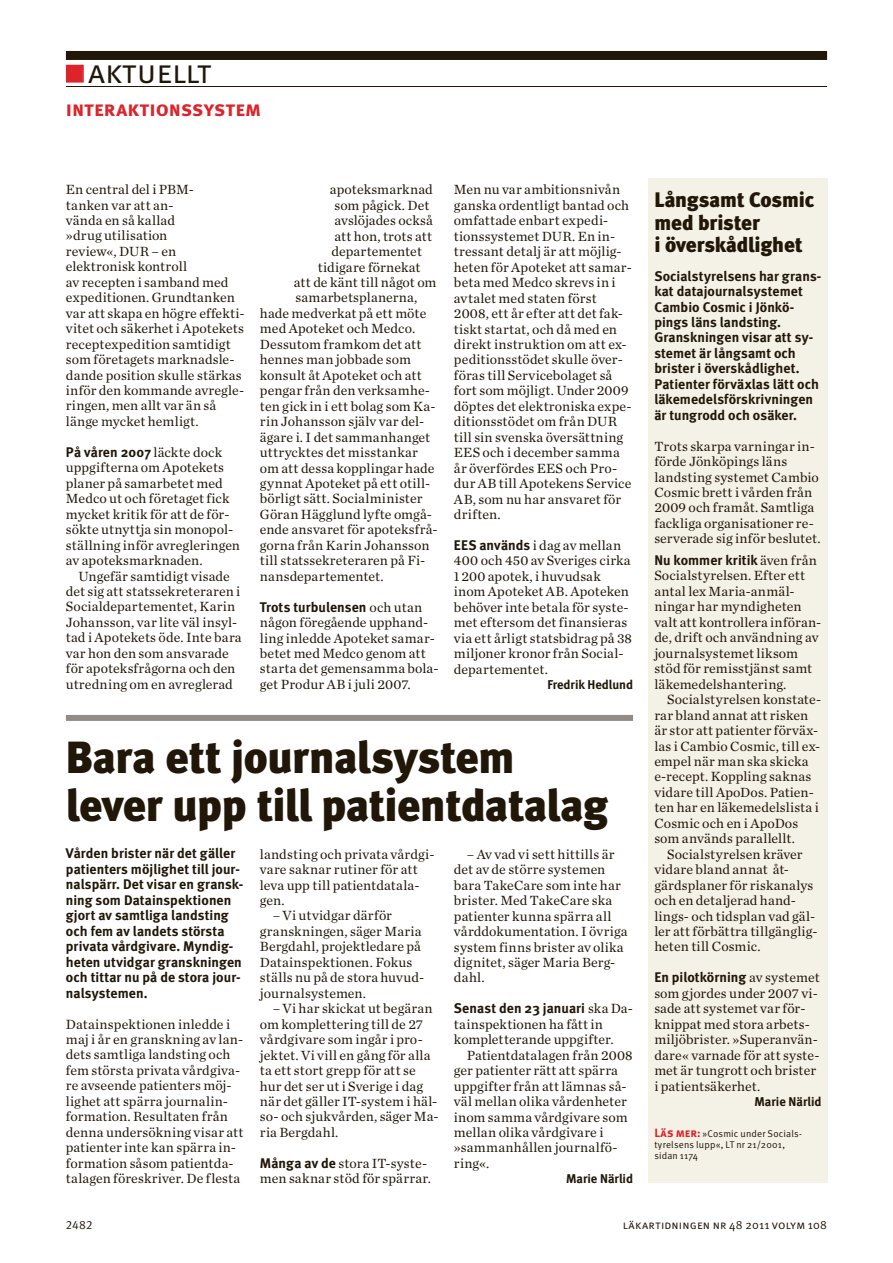
<style>
.page{position:relative;width:893px;height:1263px;background:#fff}
.page>*{position:absolute;margin:0;border:0;box-sizing:border-box;transform-origin:0 0}
.t1{font:45px/48px "Meta LT Black";letter-spacing:-.01em;color:#211709}
.t2{font:33px "Meta LT Normal Small Caps";color:#211709}
.t3{font:21px/22.5px "Meta LT Black";letter-spacing:-.01em;color:#211709}
.t4{font:21px "Meta LT Bold Small Caps";letter-spacing:.01em;color:#dc242a}
.t5{font:13.95px/15.5px "Chronicle LT Text";letter-spacing:.01em;color:#211709}
.t6{font:13.95px/15.5px "Meta LT Bold";letter-spacing:.005em;color:#211709}
.t7{font:12.75px "Meta LT Bold";color:#211709}
.t8{font:12px "Meta LT Normal Small Caps";letter-spacing:.015em;color:#211709}
.t9{font:12px "Meta LT Normal Utilities";color:#211709}
.t10{font:9.75px/11.2px "Meta LT Normal";letter-spacing:.015em;color:#211709}
.s1{color:#dc242a}
.s2{font-family:"Chronicle LT Text"}
.s3{font-family:"Meta LT Bold"}
.s4{font-family:"Meta LT Bold Small Caps";font-size:12px;color:#dc242a}
</style>
<div class="page">
<div style="left:66px;top:51px;width:761px;height:9px;background:#211709"></div>
<hr style="left:66px;top:86px;width:761px;height:1px;background:#211709">
<div style="left:66px;top:65px;width:18px;height:18px;border:2px solid #dc242a"></div>
<div style="left:66px;top:715px;width:567px;height:6px;background:#908b84"></div>
<div style="left:648px;top:179px;width:179px;height:1004px;background:#f4f1e6"></div>
<h2 class="t2" style="left:66px;top:52px;width:147px"><span class="s1">■</span> aktuellt</h2>
<h3 class="t4" style="left:66px;top:96px;width:197px">interaktionssystem</h3>
<p class="t5" style="left:66px;top:182px;width:180px">En central del i PBM-<br>tanken var att an-<br>vända en så kallad<br>»drug utilisation<br>review«, DUR – en elektronisk kontroll<br>av recepten i samband med expeditionen. Grundtanken var att skapa en högre effekti&shy;vitet och säkerhet i Apotekets receptexpedition samtidigt som företagets marknadsle&shy;dande position skulle stärkas inför den kommande avregle&shy;ringen, men allt var än så länge mycket hemligt.</p>
<p class="t6" style="left:66px;top:444px;width:158px">På våren 2007 <span class="s2">läckte dock</span></p>
<p class="t5" style="left:66px;top:460px;width:176px">uppgifterna om Apotekets planer på samarbetet med<br>Medco ut och företaget fick mycket kritik för att de för&shy;sökte utnyttja sin monopol&shy;ställning inför avregleringen av apoteksmarknaden.</p>
<p class="t5" style="left:66px;top:568px;width:177px;text-indent:13px">Ungefär samtidigt visade det sig att statssekreteraren i<br>Socialdepartementet, Karin<br>Johansson, var lite väl insyl&shy;tad i Apotekets öde. Inte bara var hon den som ansvarade för apoteksfrågorna och den utredning om en avreglerad</p>
<p class="t5" style="left:330px;top:182px;width:104px">apoteksmarknad</p>
<p class="t5" style="left:334px;top:197px;width:97px">som pågick. Det</p>
<p class="t5" style="left:334px;top:213px;width:100px">avslöjades också</p>
<p class="t5" style="left:334px;top:228px;width:99px">att hon, trots att</p>
<p class="t5" style="left:331px;top:244px;width:92px">departementet</p>
<p class="t5" style="left:318px;top:259px;width:104px">tidigare förnekat</p>
<p class="t5" style="left:294px;top:274px;width:144px">att de känt till något om</p>
<p class="t5" style="left:295px;top:290px;width:124px">samarbetsplanerna,</p>
<p class="t5" style="left:260px;top:305px;width:168px">hade medverkat på ett möte</p>
<p class="t5" style="left:260px;top:321px;width:157px">med Apoteket och Medco.</p>
<p class="t5" style="left:260px;top:336px;width:163px">Dessutom framkom det att</p>
<p class="t5" style="left:260px;top:352px;width:153px">hennes man jobbade som</p>
<p class="t5" style="left:260px;top:367px;width:163px">konsult åt Apoteket och att</p>
<p class="t5" style="left:260px;top:383px;width:172px">pengar från den verksamhe-</p>
<p class="t5" style="left:260px;top:398px;width:177px">ten gick in i ett bolag som Ka-</p>
<p class="t5" style="left:260px;top:414px;width:164px">rin Johansson själv var del-</p>
<p class="t5" style="left:260px;top:429px;width:172px">ägare i. I det sammanhanget</p>
<p class="t5" style="left:260px;top:444px;width:159px">uttrycktes det misstankar</p>
<p class="t5" style="left:260px;top:460px;width:176px">om att dessa kopplingar hade</p>
<p class="t5" style="left:260px;top:475px;width:172px">gynnat Apoteket på ett otill-</p>
<p class="t5" style="left:260px;top:491px;width:164px">börligt sätt. Socialminister</p>
<p class="t5" style="left:260px;top:506px;width:173px">Göran Hägglund lyfte omgå-</p>
<p class="t5" style="left:260px;top:522px;width:179px">ende ansvaret för apoteksfrå-</p>
<p class="t5" style="left:260px;top:537px;width:171px">gorna från Karin Johansson</p>
<p class="t5" style="left:260px;top:553px;width:167px">till statssekreteraren på Fi-</p>
<p class="t5" style="left:260px;top:568px;width:125px">nansdepartementet.</p>
<p class="t6" style="left:260px;top:599px;width:164px">Trots turbulensen <span class="s2">och utan</span></p>
<p class="t5" style="left:260px;top:614px;width:180px">någon föregående upphand&shy;ling inledde Apoteket samar&shy;betet med Medco genom att starta det gemensamma bola&shy;get Produr AB i juli 2007.</p>
<p class="t5" style="left:454px;top:182px;width:179px">Men nu var ambitionsnivån ganska ordentligt bantad och omfattade enbart expedi&shy;tionssystemet DUR. En in&shy;tressant detalj är att möjlig&shy;heten för Apoteket att samar&shy;beta med Medco skrevs in i avtalet med staten först<br>2008, ett år efter att det fak&shy;tiskt startat, och då med en direkt instruktion om att ex&shy;peditionsstödet skulle över&shy;föras till Servicebolaget så fort som möjligt. Under 2009 döptes det elektroniska expe&shy;ditionsstödet om från DUR till sin svenska översättning<br>EES och i december samma år överfördes EES och Pro&shy;dur AB till Apotekens Service<br>AB, som nu har ansvaret för driften.</p>
<p class="t5" style="left:454px;top:537px;width:180px"><span class="s3">EES används</span> i dag av mellan<br>400 och 450 av Sveriges cirka<br>1200 apotek, i huvudsak inom Apoteket AB. Apoteken behöver inte betala för syste&shy;met eftersom det finansieras via ett årligt statsbidrag på 38 miljoner kronor från Social&shy;departementet.</p>
<p class="t7" style="left:547px;top:676px;width:87px">Fredrik Hedlund</p>
<h1 class="t1" style="left:66px;top:733px;width:544px">Bara ett journalsystem lever upp till patientdatalag</h1>
<p class="t6" style="left:66px;top:846px;width:179px">Vården brister när det gäller patienters möjlighet till jour&shy;nalspärr. Det visar en gransk&shy;ning som Datainspektionen gjort av samtliga landsting och fem av landets största privata vårdgivare. Myndig&shy;heten utvidgar granskningen och tittar nu på de stora jour&shy;nalsystemen.</p>
<p class="t5" style="left:66px;top:1016px;width:179px">Datainspektionen inledde i maj i år en granskning av lan&shy;dets samtliga landsting och fem största privata vårdgiva&shy;re avseende patienters möj&shy;lighet att spärra journalin&shy;formation. Resultaten från denna undersökning visar att patienter inte kan spärra in&shy;formation såsom patientda&shy;talagen föreskriver. De flesta</p>
<p class="t5" style="left:260px;top:846px;width:176px">landsting och privata vårdgi&shy;vare saknar rutiner för att leva upp till patientdatala&shy;gen.</p>
<p class="t5" style="left:260px;top:908px;width:166px;text-indent:13px">– Vi utvidgar därför granskningen, säger Maria<br>Bergdahl, projektledare på<br>Datainspektionen. Fokus ställs nu på de stora huvud&shy;journalsystemen.</p>
<p class="t5" style="left:260px;top:1001px;width:180px;text-indent:13px">– Vi har skickat ut begäran om komplettering till de 27 vårdgivare som ingår i pro&shy;jektet. Vi vill en gång för alla ta ett stort grepp för att se hur det ser ut i Sverige i dag när det gäller IT-system i häl&shy;so- och sjukvården, säger Ma&shy;ria Bergdahl.</p>
<p class="t5" style="left:260px;top:1155px;width:173px"><span class="s3">Många av de</span> stora IT-syste&shy;men saknar stöd för spärrar.</p>
<p class="t5" style="left:454px;top:846px;width:175px;text-indent:13px">– Av vad vi sett hittills är det av de större systemen bara TakeCare som inte har brister. Med TakeCare ska patienter kunna spärra all vårddokumentation. I övriga system finns brister av olika dignitet, säger Maria Berg&shy;dahl.</p>
<p class="t6" style="left:454px;top:1000px;width:180px">Senast den 23 januari <span class="s2">ska Da-</span></p>
<p class="t5" style="left:454px;top:1016px;width:151px">tainspektionen ha fått in</p>
<p class="t5" style="left:454px;top:1032px;width:161px">kompletterande uppgifter.</p>
<p class="t5" style="left:467px;top:1047px;width:167px">Patientdatalagen från 2008</p>
<p class="t5" style="left:454px;top:1063px;width:166px">ger patienter rätt att spärra</p>
<p class="t5" style="left:454px;top:1078px;width:174px">uppgifter från att lämnas så-</p>
<p class="t5" style="left:454px;top:1093px;width:174px">väl mellan olika vårdenheter</p>
<p class="t5" style="left:454px;top:1109px;width:175px">inom samma vårdgivare som</p>
<p class="t5" style="left:454px;top:1124px;width:151px">mellan olika vårdgivare i</p>
<p class="t5" style="left:454px;top:1140px;width:165px">»sammanhållen journalfö-</p>
<p class="t5" style="left:454px;top:1155px;width:37px">ring«.</p>
<p class="t7" style="left:566px;top:1171px;width:68px">Marie Närlid</p>
<h3 class="t3" style="left:654px;top:189px;width:161px">Långsamt Cosmic med brister<br>i överskådlighet</h3>
<p class="t6" style="left:654px;top:268px;width:169px">Socialstyrelsens har grans&shy;kat datajournalsystemet<br>Cambio Cosmic i Jönkö&shy;pings läns landsting.<br>Granskningen visar att sy&shy;stemet är långsamt och brister i överskådlighet.<br>Patienter förväxlas lätt och läkemedelsförskrivningen är tungrodd och osäker.</p>
<p class="t5" style="left:654px;top:438px;width:168px">Trots skarpa varningar in&shy;förde Jönköpings läns landsting systemet Cambio<br>Cosmic brett i vården från<br>2009 och framåt. Samtliga fackliga organisationer re&shy;serverade sig inför beslutet.</p>
<p class="t6" style="left:654px;top:552px;width:164px">Nu kommer kritik <span class="s2">även från</span></p>
<p class="t5" style="left:654px;top:568px;width:169px">Socialstyrelsen. Efter ett antal lex Maria-anmäl&shy;ningar har myndigheten valt att kontrollera införan&shy;de, drift och användning av journalsystemet liksom stöd för remisstjänst samt läkemedelshantering.</p>
<p class="t5" style="left:654px;top:692px;width:168px;text-indent:13px">Socialstyrelsen konstate&shy;rar bland annat att risken är stor att patienter förväx&shy;las i Cambio Cosmic, till ex&shy;empel när man ska skicka e-recept. Koppling saknas vidare till ApoDos. Patien&shy;ten har en läkemedelslista i<br>Cosmic och en i ApoDos som används parallellt.</p>
<p class="t5" style="left:654px;top:846px;width:165px;text-indent:13px">Socialstyrelsen kräver vidare bland annat åt&shy;gärdsplaner för riskanalys och en detaljerad hand&shy;lings- och tidsplan vad gäl&shy;ler att förbättra tillgänglig&shy;heten till Cosmic.</p>
<p class="t6" style="left:654px;top:970px;width:167px">En pilotkörning <span class="s2">av systemet</span></p>
<p class="t5" style="left:654px;top:985px;width:167px">som gjordes under 2007 vi&shy;sade att systemet var för&shy;knippat med stora arbets&shy;miljöbrister. »Superanvän&shy;dare« varnade för att syste&shy;met är tungrott och brister i patientsäkerhet.</p>
<p class="t7" style="left:755px;top:1094px;width:68px">Marie Närlid</p>
<p class="t10" style="left:654px;top:1127px;width:149px"><span class="s4">Läs mer:</span> »Cosmic under Socials&shy;tyrelsens lupp«, LT nr 21/2001, sidan 1174</p>
<p class="t9" style="left:66px;top:1218px;width:28px">2482</p>
<p class="t8" style="left:623px;top:1218px;width:206px">läkartidningen nr 48 2011 volym 108</p>
</div>
